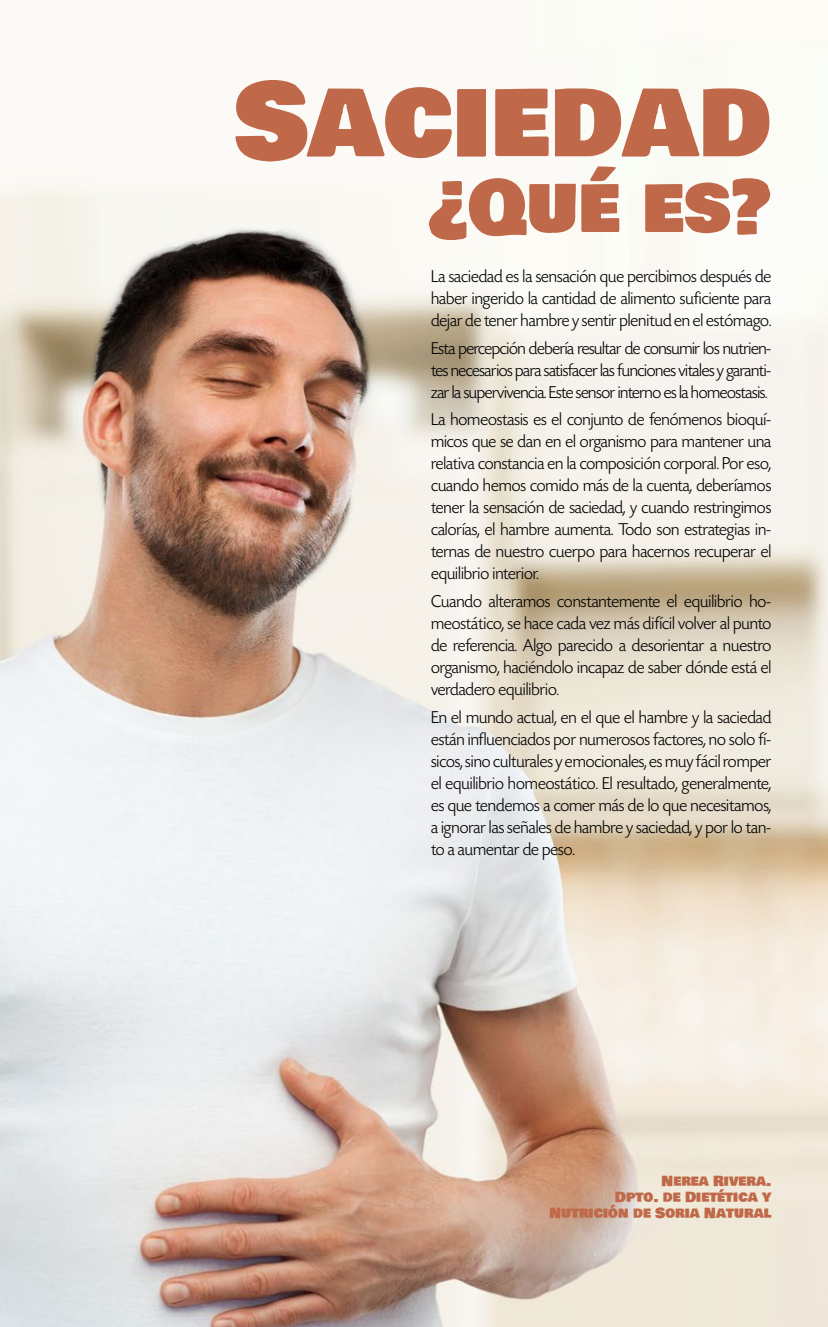
<style>
.page{position:relative;width:828px;height:1327px;background:#fff}
.page>*{position:absolute;margin:0;border:0;box-sizing:border-box;transform-origin:0 0}
.t1{font:103.4px "Bowlby One SC";color:#c0684a}
.t2{font:73.4px "Bowlby One SC";color:#c0684a}
.t3{font:300 18px/22px "Today SHOP";color:#000;text-align:justify}
.t4{font:14px/16px "Bowlby One SC";color:#c06949;text-align:right}
</style>
<div class="page">
<img style="left:0;top:0;width:828px;height:1327px">
<h1 class="t1" style="left:233px;top:45px;width:539px">Saciedad</h1>
<h2 class="t2" style="left:427px;top:153px;width:345px">¿Qué es?</h2>
<p class="t3" style="left:431px;top:266px;width:342px">La saciedad es la sensación que percibimos después de haber ingerido la cantidad de alimento suficiente para dejar de tener hambre y sentir plenitud en el estómago.</p>
<p class="t3" style="left:431px;top:338px;width:342px">Esta percepción debería resultar de consumir los nutrien&shy;tes necesarios para satisfacer las funciones vitales y garanti&shy;zar la supervivencia. Este sensor interno es la homeostasis.</p>
<p class="t3" style="left:431px;top:409px;width:342px">La homeostasis es el conjunto de fenómenos bioquí&shy;micos que se dan en el organismo para mantener una relativa constancia en la composición corporal. Por eso, cuando hemos comido más de la cuenta, deberíamos tener la sensación de saciedad, y cuando restringimos calorías, el hambre aumenta. Todo son estrategias in&shy;ternas de nuestro cuerpo para hacernos recuperar el equilibrio interior.</p>
<p class="t3" style="left:431px;top:591px;width:342px">Cuando alteramos constantemente el equilibrio ho&shy;meostático, se hace cada vez más difícil volver al punto de referencia. Algo parecido a desorientar a nuestro organismo, haciéndolo incapaz de saber dónde está el verdadero equilibrio.</p>
<p class="t3" style="left:431px;top:707px;width:342px">En el mundo actual, en el que el hambre y la saciedad están influenciados por numerosos factores, no solo fí&shy;sicos, sino culturales y emocionales, es muy fácil romper el equilibrio homeostático. El resultado, generalmente, es que tendemos a comer más de lo que necesitamos, a ignorar las señales de hambre y saciedad, y por lo tan&shy;to a aumentar de peso.</p>
<p class="t4" style="left:549px;top:1173px;width:224px">Nerea Rivera.<br>Dpto. de Dietética y<br>Nutrición de Soria Natural</p>
</div>
